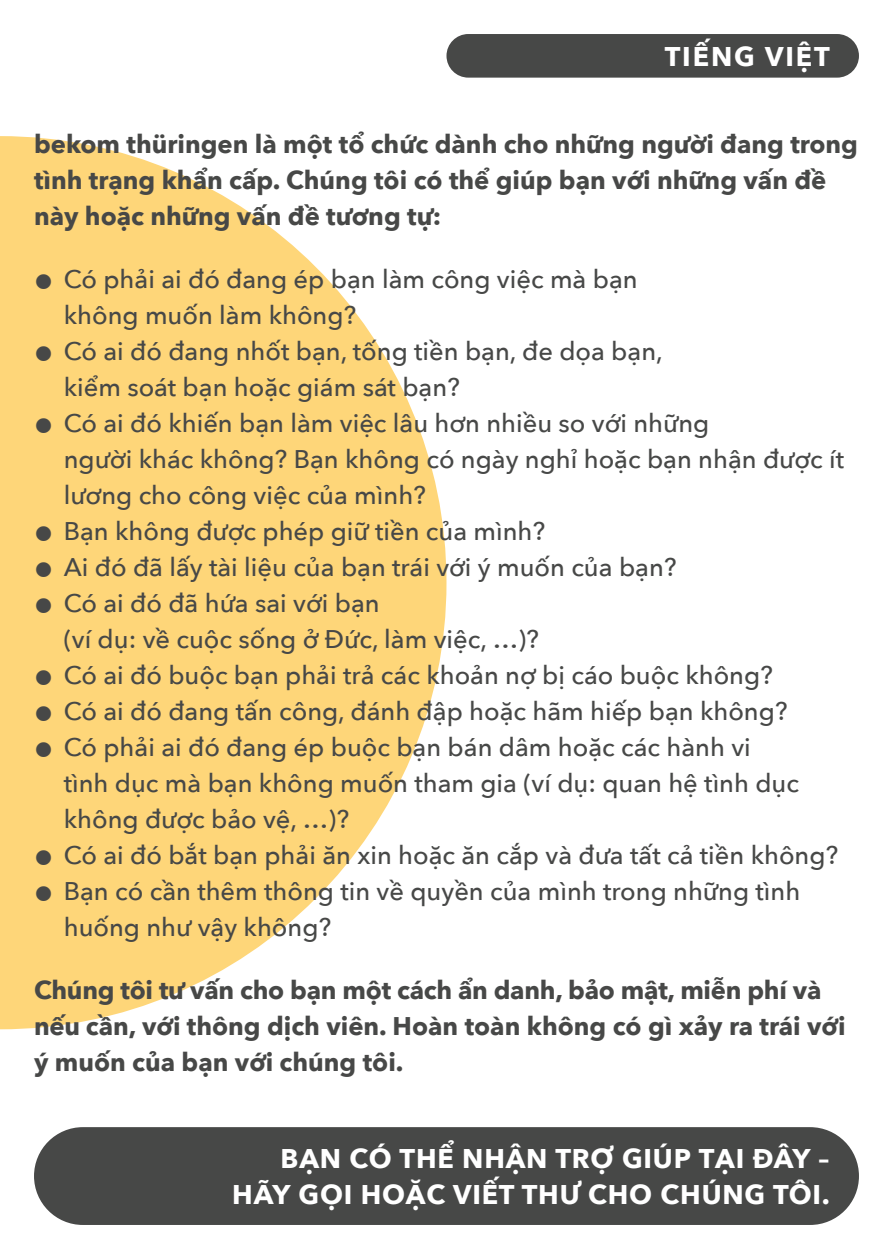
<style>
.page{position:relative;width:893px;height:1259px;background:#fff}
.page>*{position:absolute;margin:0;border:0;box-sizing:border-box;transform-origin:0 0}
.t1{font:700 27px/36px "Avenir Next";letter-spacing:.03em;color:#fff;text-align:right}
.t2{font:700 27px "Avenir Next";letter-spacing:.07em;color:#fff}
.t3{font:500 25.5px/36px "Avenir Next";color:#474847}
.t4{font:700 25.5px/36px "Avenir Next";color:#474847}
</style>
<div class="page">
<div style="left:446px;top:34px;width:413px;height:44px;background:#474847;border-radius:22px"></div>
<div style="left:34px;top:1127px;width:825px;height:98px;background:#474847;border-radius:49px"></div>
<svg style="left:1px;top:136px;width:445px;height:893px;fill:#fed679"></svg>
<svg style="left:0;top:136px;width:1px;height:893px"></svg>
<p class="t2" style="left:665px;top:33px;width:167px">TIẾNG VIỆT</p>
<p class="t4" style="left:34px;top:126px;width:826px">bekom thüringen là một tổ chức dành cho những người đang trong tình trạng khẩn cấp. Chúng tôi có thể giúp bạn với những vấn đề này hoặc những vấn đề tương tự:</p>
<p class="t3" style="left:64px;top:260px;width:575px;text-indent:-30px">● Có phải ai đó đang ép bạn làm công việc mà bạn không muốn làm không?</p>
<p class="t3" style="left:64px;top:332px;width:600px;text-indent:-30px">● Có ai đó đang nhốt bạn, tống tiền bạn, đe dọa bạn, kiểm soát bạn hoặc giám sát bạn?</p>
<p class="t3" style="left:64px;top:404px;width:782px;text-indent:-30px">● Có ai đó khiến bạn làm việc lâu hơn nhiều so với những<br>người khác không? Bạn không có ngày nghỉ hoặc bạn nhận được ít lương cho công việc của mình?</p>
<p class="t3" style="left:34px;top:512px;width:513px">● Bạn không được phép giữ tiền của mình?</p>
<p class="t3" style="left:34px;top:548px;width:644px">● Ai đó đã lấy tài liệu của bạn trái với ý muốn của bạn?</p>
<p class="t3" style="left:64px;top:584px;width:477px;text-indent:-30px">● Có ai đó đã hứa sai với bạn<br>(ví dụ: về cuộc sống ở Đức, làm việc, …)?</p>
<p class="t3" style="left:34px;top:656px;width:740px">● Có ai đó buộc bạn phải trả các khoản nợ bị cáo buộc không?</p>
<p class="t3" style="left:34px;top:692px;width:755px">● Có ai đó đang tấn công, đánh đập hoặc hãm hiếp bạn không?</p>
<p class="t3" style="left:64px;top:728px;width:737px;text-indent:-30px">● Có phải ai đó đang ép buộc bạn bán dâm hoặc các hành vi tình dục mà bạn không muốn tham gia (ví dụ: quan hệ tình dục không được bảo vệ, …)?</p>
<p class="t3" style="left:34px;top:836px;width:806px">● Có ai đó bắt bạn phải ăn xin hoặc ăn cắp và đưa tất cả tiền không?</p>
<p class="t3" style="left:64px;top:872px;width:738px;text-indent:-30px">● Bạn có cần thêm thông tin về quyền của mình trong những tình huống như vậy không?</p>
<p class="t4" style="left:34px;top:972px;width:813px">Chúng tôi tư vấn cho bạn một cách ẩn danh, bảo mật, miễn phí và nếu cần, với thông dịch viên. Hoàn toàn không có gì xảy ra trái với ý muốn của bạn với chúng tôi.</p>
<p class="t1" style="left:232px;top:1139px;width:599px">BẠN CÓ THỂ NHẬN TRỢ GIÚP TẠI ĐÂY –<br>HÃY GỌI HOẶC VIẾT THƯ CHO CHÚNG TÔI.</p>
</div>
